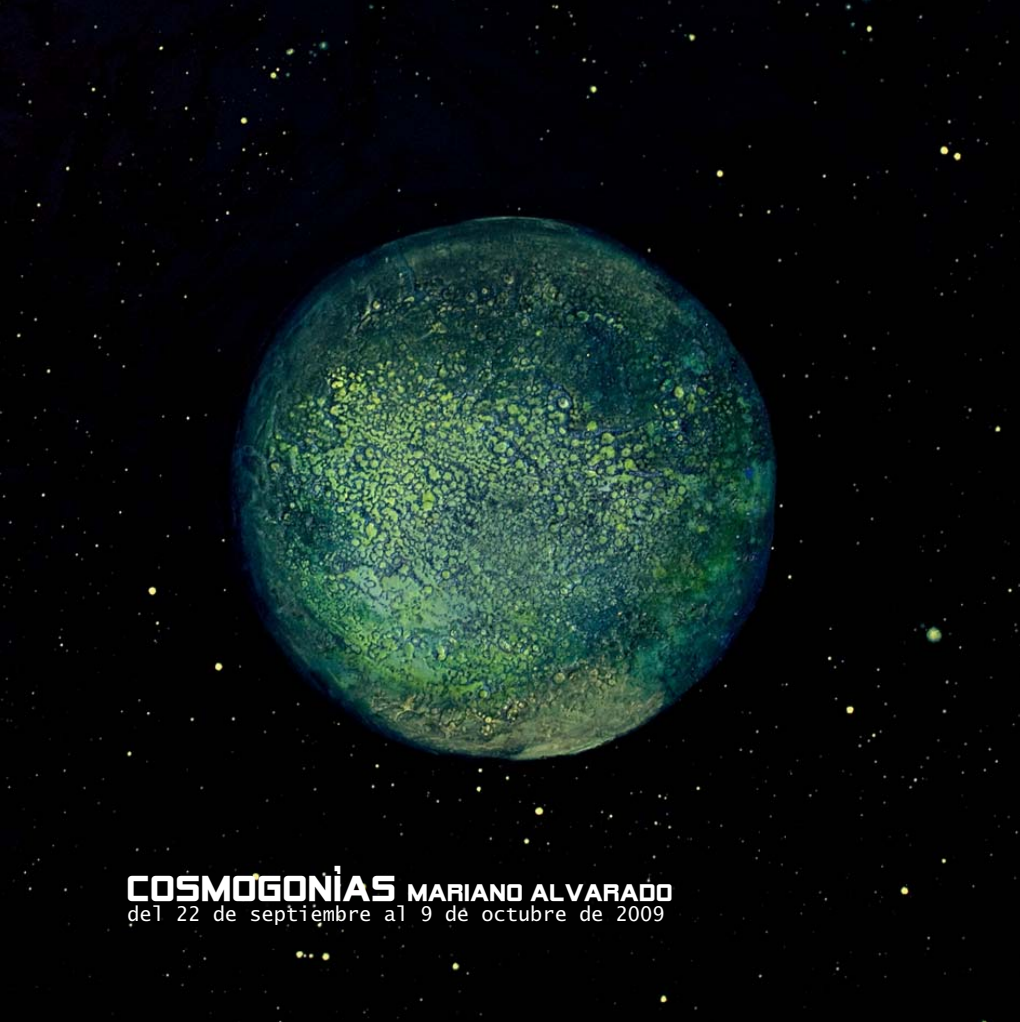
<style>
.page{position:relative;width:1020px;height:1022px;background:#fff}
.page>*{position:absolute;margin:0;border:0;box-sizing:border-box;transform-origin:0 0}
.t1{font:700 35.77px "Alien Encounters Solid";color:#fff}
.t2{font:700 23.85px "Alien Encounters Solid";letter-spacing:.05em;color:#fff}
.t3{font:20.25px "Lucida Sans Typewriter";color:#fff}
.s1{font-size:35.77px}
</style>
<div class="page">
<img style="left:0;top:0;width:1020px;height:1021px">
<h1 class="t1" style="left:334px;top:857px;width:9px">’</h1>
<p class="t2" style="left:127px;top:878px;width:546px"><span class="s1">COSMOGONIAS</span> MARIANO ALVARADO</p>
<p class="t3" style="left:127px;top:905px;width:539px">del 22 de septiembre al 9 de octubre de 2009</p>
</div>
